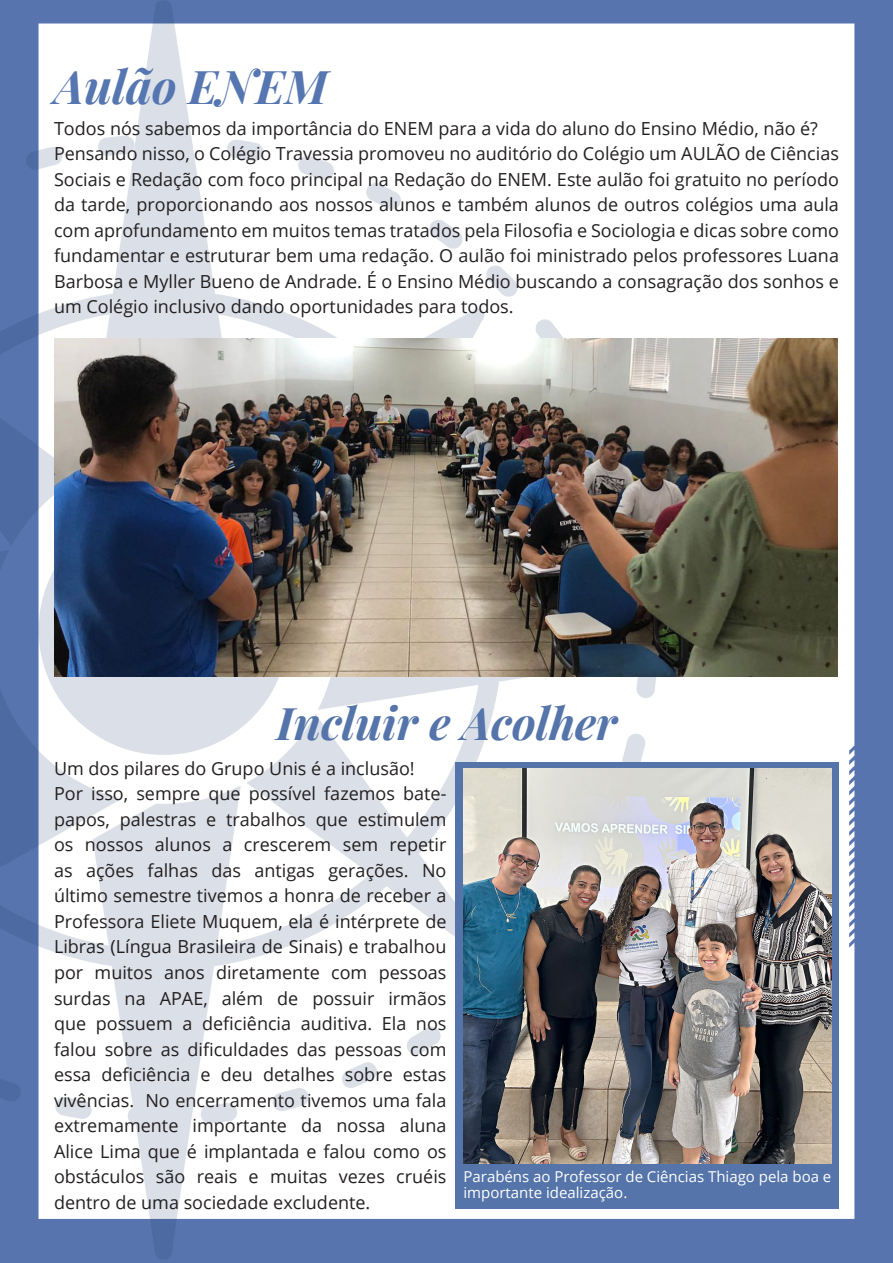
<style>
.page{position:relative;width:893px;height:1263px;background:#fff}
.page>*{position:absolute;margin:0;border:0;box-sizing:border-box;transform-origin:0 0}
.Título{font:italic 700 46.5px "Playfair Display";color:#5576b0}
.Título-2{font:italic 700 45px "Playfair Display";color:#5474aa}
.Texto{font:18px/25.5px "Open Sans";color:#231f20;text-align:justify}
.Texto-2{font:15px/16.5px "Open Sans";color:#fff}
</style>
<div class="page">
<img style="left:0;top:0;width:893px;height:1263px">
<img style="left:54px;top:338px;width:784px;height:338px">
<div style="left:456px;top:762px;width:383px;height:446px;background:#5474aa"></div>
<img style="left:463px;top:768px;width:368px;height:395px">
<p class="Título" style="left:54px;top:49px;width:275px">Aulão ENEM</p>
<p class="Texto" style="left:54px;top:115px;width:765px">Todos nós sabemos da importância do ENEM para a vida do aluno do Ensino Médio, não é?</p>
<p class="Texto" style="left:54px;top:141px;width:786px">Pensando nisso, o Colégio Travessia promoveu no auditório do Colégio um AULÃO de Ciências Sociais e Redação com foco principal na Redação do ENEM. Este aulão foi gratuito no período da tarde, proporcionando aos nossos alunos e também alunos de outros colégios uma aula com aprofundamento em muitos temas tratados pela Filosofia e Sociologia e dicas sobre como fundamentar e estruturar bem uma redação. O aulão foi ministrado pelos professores Luana Barbosa e Myller Bueno de Andrade. É o Ensino Médio buscando a consagração dos sonhos e um Colégio inclusivo dando oportunidades para todos.</p>
<p class="Título-2" style="left:276px;top:686px;width:342px">Incluir e Acolher</p>
<p class="Texto" style="left:54px;top:755px;width:362px">Um dos pilares do Grupo Unis é a inclusão!</p>
<p class="Texto" style="left:54px;top:781px;width:394px">Por isso, sempre que possível fazemos bate&shy;papos, palestras e trabalhos que estimulem os nossos alunos a crescerem sem repetir as ações falhas das antigas gerações. No último semestre tivemos a honra de receber a Professora Eliete Muquem, ela é intérprete de Libras (Língua Brasileira de Sinais) e trabalhou por muitos anos diretamente com pessoas surdas na APAE, além de possuir irmãos que possuem a deficiência auditiva. Ela nos falou sobre as dificuldades das pessoas com essa deficiência e deu detalhes sobre estas vivências. No encerramento tivemos uma fala extremamente importante da nossa aluna Alice Lima que é implantada e falou como os obstáculos são reais e muitas vezes cruéis dentro de uma sociedade excludente.</p>
<p class="Texto-2" style="left:463px;top:1167px;width:369px">Parabéns ao Professor de Ciências Thiago pela boa e importante idealização.</p>
</div>
